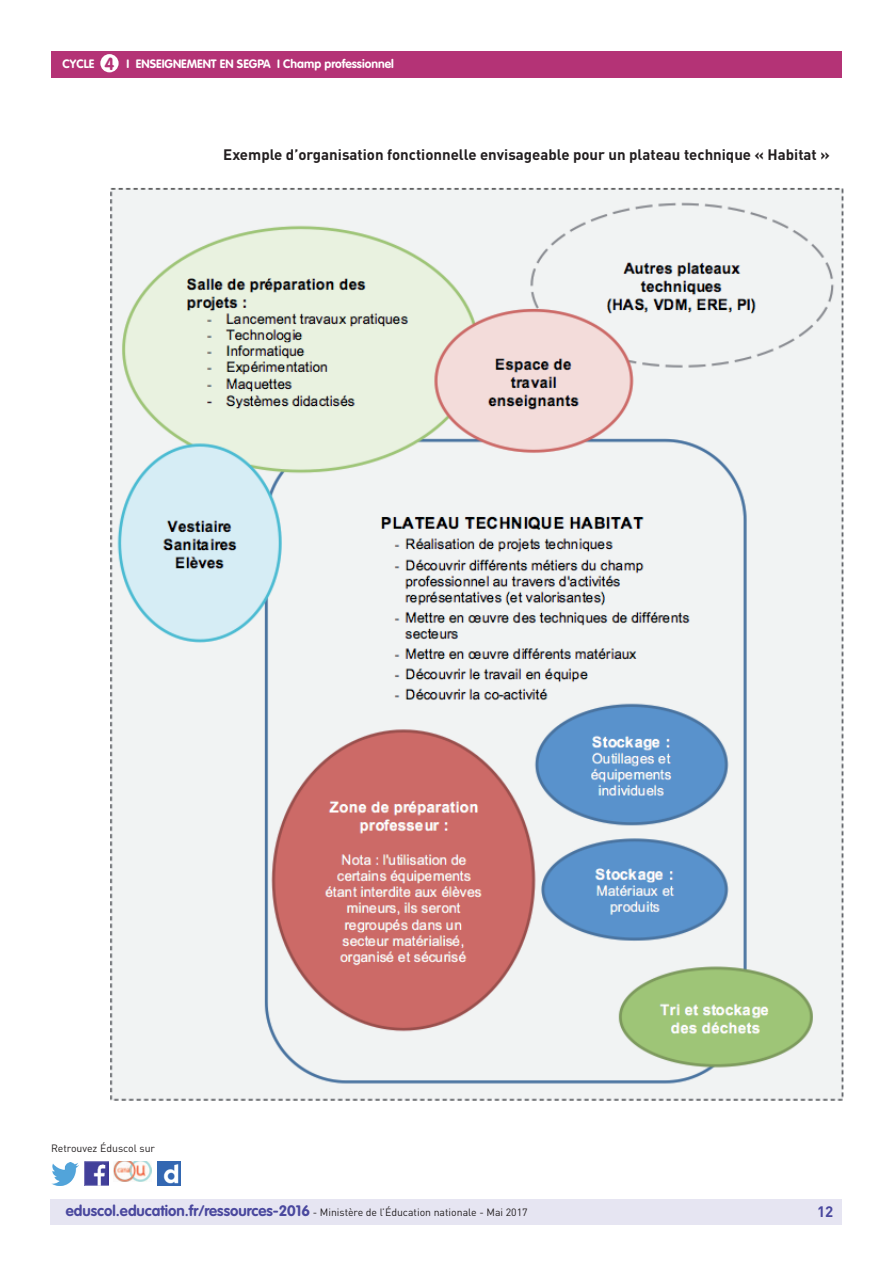
<style>
.page{position:relative;width:893px;height:1263px;background:#fff}
.page>*{position:absolute;margin:0;border:0;box-sizing:border-box;transform-origin:0 0}
.t1{font:700 17.25px "VAG Rounded Std";color:#b43376}
.t2{font:700 15px "DIN Pro";color:#231f20}
.t3{font:700 15px "DIN Pro";color:#4a489e}
.t4{font:700 12px "VAG Rounded Std";color:#fff}
.t5{font:10.5px "DIN Pro";color:#231f20}
.s1{font-family:"VAG Rounded Std";font-weight:700;font-size:15px;color:#4a489e}
</style>
<div class="page">
<div style="left:50px;top:1199px;width:791px;height:26px;background:#e6e5f2"></div>
<div style="left:51px;top:51px;width:791px;height:27px;background:#b43376"></div>
<div style="left:100px;top:54px;width:19px;height:18px;background:#fff;border-radius:50%"></div>
<img style="left:85px;top:1162px;width:23px;height:23px">
<img style="left:51px;top:1163px;width:28px;height:22px">
<img style="left:158px;top:1162px;width:22px;height:23px">
<img style="left:114px;top:1162px;width:38px;height:19px">
<img style="left:110px;top:187px;width:734px;height:914px">
<h1 class="t1" style="left:105px;top:53px;width:11px">4</h1>
<p class="t4" style="left:63px;top:57px;width:33px">CYCLE</p>
<p class="t4" style="left:127px;top:57px;width:269px">I Enseignement en SEGPA I Champ professionnel</p>
<h2 class="t2" style="left:223px;top:145px;width:608px">Exemple d’organisation fonctionnelle envisageable pour un plateau technique « Habitat »</h2>
<p class="t5" style="left:51px;top:1141px;width:106px">Retrouvez Éduscol sur</p>
<p class="t5" style="left:66px;top:1205px;width:463px"><span class="s1">eduscol.education.fr/ressources-2016</span> - Ministère de l’Éducation nationale - Mai 2017</p>
<h2 class="t3" style="left:817px;top:1201px;width:18px">12</h2>
</div>
